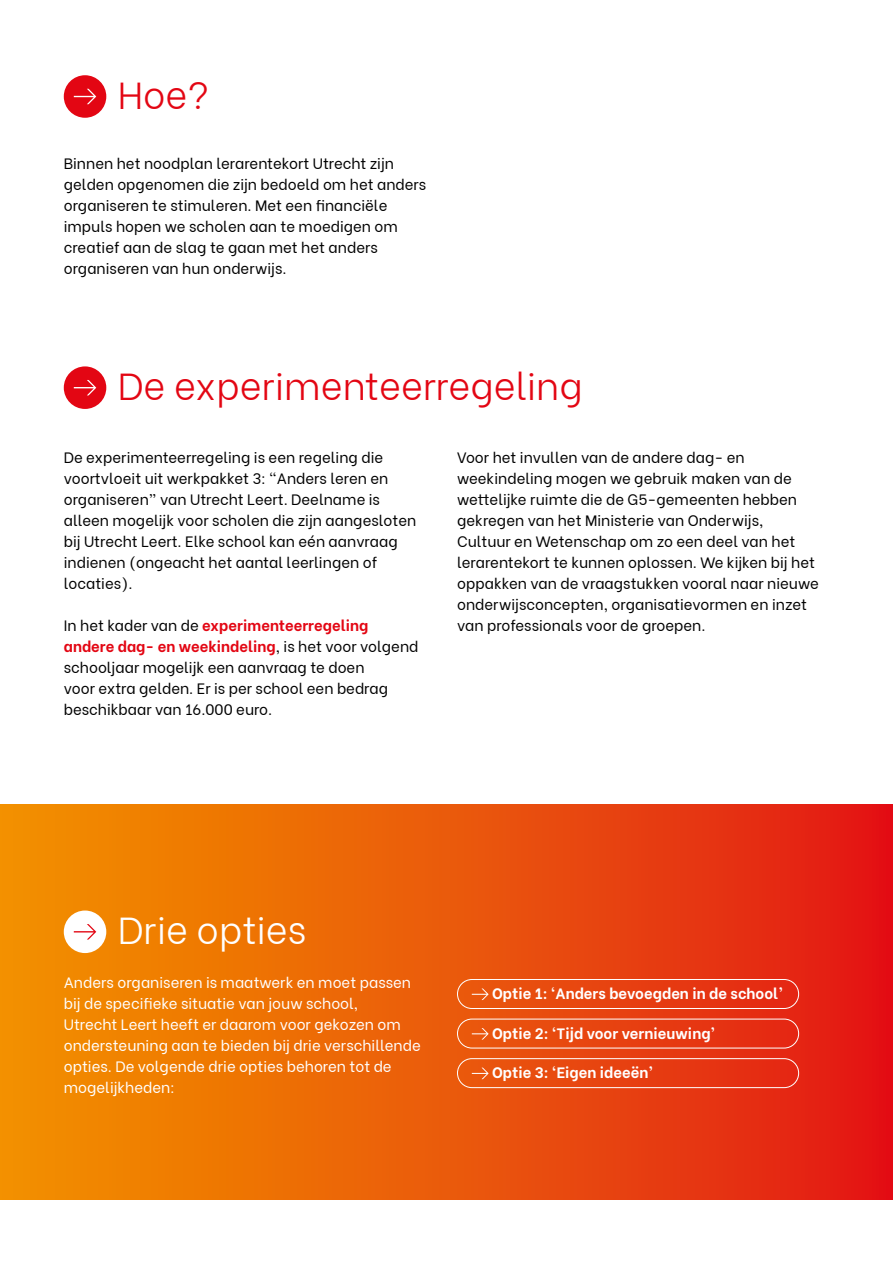
<style>
.page{position:relative;width:893px;height:1263px;background:#fff}
.page>*{position:absolute;margin:0;border:0;box-sizing:border-box;transform-origin:0 0}
.t1{font:300 37.5px "Be Vietnam";color:#e30613}
.t2{font:300 37.5px "Be Vietnam";color:#fff}
.t3{font:15px/21px "Be Vietnam";color:#000}
.t4{font:15px/21px "Be Vietnam";color:#fff}
.t5{font:700 15px "Be Vietnam";color:#fff}
.s1{font-weight:700;color:#e30613}
</style>
<div class="page">
<div style="left:0;top:804px;width:893px;height:395px;background:linear-gradient(to right,#f29600,#e31a18)"></div>
<hr style="left:892px;top:64px;width:1px;height:191px;background:#ededed">
<div style="left:64px;top:75px;width:42px;height:43px;background:#e30613;border-radius:50%"></div>
<svg style="left:74px;top:89px;width:22px;height:15px"></svg>
<div style="left:64px;top:910px;width:42px;height:43px;background:#fff;border-radius:50%"></div>
<svg style="left:74px;top:924px;width:22px;height:15px"></svg>
<div style="left:64px;top:366px;width:42px;height:43px;background:#e30613;border-radius:50%"></div>
<svg style="left:74px;top:380px;width:22px;height:15px"></svg>
<div style="left:457px;top:979px;width:342px;height:30px;border:1px solid #fff;border-radius:14px"></div>
<svg style="left:472px;top:988px;width:17px;height:12px"></svg>
<div style="left:457px;top:1019px;width:342px;height:29px;border:1px solid #fff;border-radius:14px"></div>
<svg style="left:472px;top:1028px;width:17px;height:11px"></svg>
<div style="left:457px;top:1058px;width:342px;height:30px;border:1px solid #fff;border-radius:14px"></div>
<svg style="left:472px;top:1067px;width:17px;height:12px"></svg>
<p class="t1" style="left:118px;top:64px;width:93px">Hoe?</p>
<p class="t3" style="left:64px;top:151px;width:364px">Binnen het noodplan lerarentekort Utrecht zijn gelden opgenomen die zijn bedoeld om het anders organiseren te stimuleren. Met een financiële impuls hopen we scholen aan te moedigen om creatief aan de slag te gaan met het anders organiseren van hun onderwijs.</p>
<p class="t1" style="left:118px;top:355px;width:467px">De experimenteerregeling</p>
<p class="t3" style="left:64px;top:445px;width:354px">De experimenteerregeling is een regeling die voortvloeit uit werkpakket 3: “Anders leren en organiseren” van Utrecht Leert. Deelname is alleen mogelijk voor scholen die zijn aangesloten bij Utrecht Leert. Elke school kan eén aanvraag indienen (ongeacht het aantal leerlingen of locaties).</p>
<p class="t3" style="left:64px;top:613px;width:356px">In het kader van de <span class="s1">experimenteerregeling andere dag- en weekindeling</span>, is het voor volgend schooljaar mogelijk een aanvraag te doen<br>voor extra gelden. Er is per school een bedrag beschikbaar van 16.000 euro.</p>
<p class="t3" style="left:457px;top:445px;width:363px">Voor het invullen van de andere dag- en weekindeling mogen we gebruik maken van de wettelijke ruimte die de G5-gemeenten hebben gekregen van het Ministerie van Onderwijs, Cultuur en Wetenschap om zo een deel van het lerarentekort te kunnen oplossen. We kijken bij het oppakken van de vraagstukken vooral naar nieuwe onderwijsconcepten, organisatievormen en inzet van professionals voor de groepen.</p>
<p class="t2" style="left:118px;top:899px;width:190px">Drie opties</p>
<p class="t4" style="left:64px;top:970px;width:358px">Anders organiseren is maatwerk en moet passen bij de specifieke situatie van jouw school,<br>Utrecht Leert heeft er daarom voor gekozen om ondersteuning aan te bieden bij drie verschillende opties. De volgende drie opties behoren tot de mogelijkheden:</p>
<p class="t5" style="left:492px;top:981px;width:292px">Optie 1: ‘Anders bevoegden in de school’</p>
<p class="t5" style="left:492px;top:1020px;width:224px">Optie 2: ‘Tijd voor vernieuwing’</p>
<p class="t5" style="left:492px;top:1060px;width:162px">Optie 3: ‘Eigen ideeën’</p>
</div>
